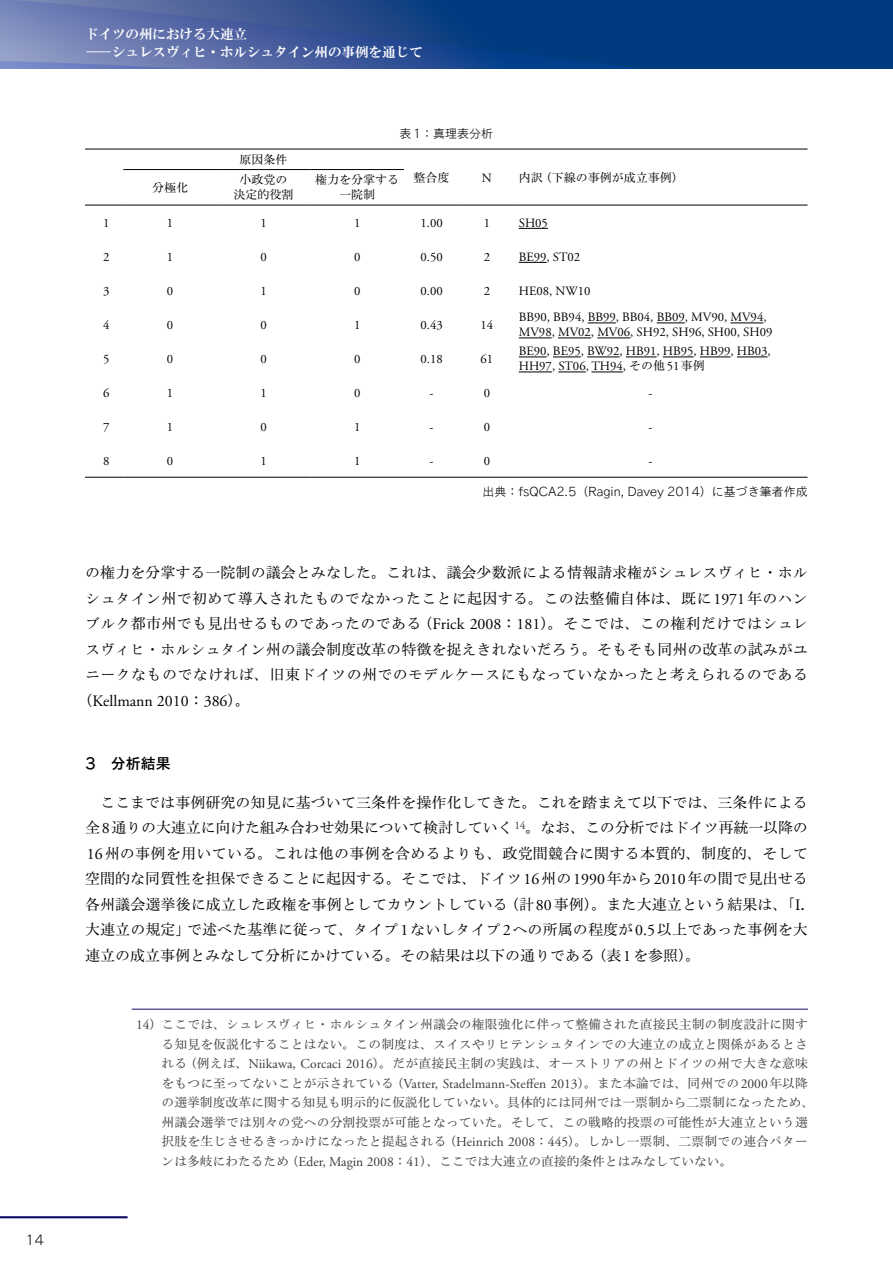
<style>
.page{position:relative;width:893px;height:1263px;background:#fff}
.page>*{position:absolute;margin:0;border:0;box-sizing:border-box;transform-origin:0 0}
.t1{font:15.9px "Adobe Garamond Pro";color:#000}
.t2{font:500 15px/25.5px "Ro H Min Kok Pro";letter-spacing:.005em;color:#000;text-align:justify}
.t3{font:15px "TB Go Std DB";color:#000}
.t4{font:13.5px/18px "Ro H Mincho Std XB";color:#fff}
.t5{font:13.5px "TB Go Std SL";color:#000}
.t6{font:500 12.75px/19.5px "Ro H Min Kok Pro";letter-spacing:.015em;color:#3e3a39}
.t7{font:12.75px/15px "Adobe Garamond Pro";color:#000}
.t8{font:12px "TB Go Std SL";color:#000}
.t9{font:500 12px/15px "Ro H Min Kok Pro";color:#000;text-align:center}
.s1{font-family:"Ro H Min Kok Pro";font-weight:500;font-size:12px}
.s2{font-family:"Adobe Garamond Pro";font-weight:400;font-size:15.9px}
.s3{font-family:"Ro H Min Kok Pro";font-weight:500;font-size:15px}
.s4{font-family:"Adobe Garamond Pro";font-weight:400;font-size:13.5px}
</style>
<div class="page">
<svg style="left:0;top:0;width:893px;height:61px;background:#275090"></svg>
<svg style="left:0;top:61px;width:893px;height:7px;background:#2e5697"></svg>
<hr style="left:0;top:1216px;width:128px;height:2px;background:#100964">
<hr style="left:132px;top:1009px;width:676px;height:1px;background:#100964">
<hr style="left:85px;top:149px;width:38px;height:1px;background:#000">
<hr style="left:123px;top:149px;width:94px;height:1px;background:#000">
<hr style="left:217px;top:149px;width:93px;height:1px;background:#000">
<hr style="left:310px;top:149px;width:94px;height:1px;background:#000">
<hr style="left:404px;top:149px;width:55px;height:1px;background:#000">
<hr style="left:459px;top:149px;width:55px;height:1px;background:#000">
<hr style="left:514px;top:149px;width:293px;height:1px;background:#000">
<hr style="left:123px;top:169px;width:94px;height:1px;background:#000">
<hr style="left:217px;top:169px;width:93px;height:1px;background:#000">
<hr style="left:310px;top:169px;width:94px;height:1px;background:#000">
<hr style="left:85px;top:205px;width:38px;height:1px;background:#000">
<hr style="left:123px;top:205px;width:94px;height:1px;background:#000">
<hr style="left:217px;top:205px;width:93px;height:1px;background:#000">
<hr style="left:310px;top:205px;width:94px;height:1px;background:#000">
<hr style="left:404px;top:205px;width:55px;height:1px;background:#000">
<hr style="left:459px;top:205px;width:55px;height:1px;background:#000">
<hr style="left:514px;top:205px;width:293px;height:1px;background:#000">
<hr style="left:85px;top:477px;width:38px;height:1px;background:#000">
<hr style="left:123px;top:477px;width:94px;height:1px;background:#000">
<hr style="left:217px;top:477px;width:93px;height:1px;background:#000">
<hr style="left:310px;top:477px;width:94px;height:1px;background:#000">
<hr style="left:404px;top:477px;width:55px;height:1px;background:#000">
<hr style="left:459px;top:477px;width:55px;height:1px;background:#000">
<hr style="left:514px;top:477px;width:293px;height:1px;background:#000">
<svg style="left:519px;top:228px;width:29px;height:1px"></svg>
<svg style="left:519px;top:262px;width:28px;height:1px"></svg>
<svg style="left:588px;top:323px;width:28px;height:1px"></svg>
<svg style="left:657px;top:323px;width:28px;height:1px"></svg>
<hr style="left:730px;top:323px;width:33px;height:1px;background:#000">
<hr style="left:519px;top:338px;width:33px;height:1px;background:#000">
<hr style="left:558px;top:338px;width:33px;height:1px;background:#000">
<hr style="left:597px;top:338px;width:33px;height:1px;background:#000">
<svg style="left:519px;top:357px;width:28px;height:1px"></svg>
<svg style="left:553px;top:357px;width:28px;height:1px"></svg>
<hr style="left:587px;top:357px;width:32px;height:1px;background:#000">
<hr style="left:626px;top:357px;width:30px;height:1px;background:#000">
<hr style="left:663px;top:357px;width:30px;height:1px;background:#000">
<hr style="left:700px;top:357px;width:30px;height:1px;background:#000">
<hr style="left:737px;top:357px;width:30px;height:1px;background:#000">
<hr style="left:519px;top:372px;width:33px;height:1px;background:#000">
<svg style="left:558px;top:372px;width:28px;height:1px"></svg>
<hr style="left:591px;top:372px;width:32px;height:1px;background:#000">
<p class="t5" style="left:26px;top:1228px;width:20px">14</p>
<p class="t4" style="left:85px;top:25px;width:339px">ドイツの州における大連立　<br>―シュレスヴィヒ・ホルシュタイン州の事例を通じて</p>
<p class="t9" style="left:240px;top:153px;width:49px">原因条件</p>
<p class="t8" style="left:400px;top:123px;width:95px">表1：真理表分析</p>
<p class="t9" style="left:152px;top:181px;width:37px">分極化</p>
<p class="t9" style="left:234px;top:173px;width:61px">小政党の決定的役割</p>
<p class="t9" style="left:315px;top:173px;width:85px">権力を分掌する一院制</p>
<p class="t9" style="left:414px;top:170px;width:37px">整合度</p>
<p class="t7" style="left:482px;top:171px;width:11px">N</p>
<p class="t9" style="left:519px;top:170px;width:166px">内訳（下線の事例が成立事例）</p>
<p class="t7" style="left:103px;top:215px;width:8px">1</p>
<p class="t7" style="left:167px;top:215px;width:8px">1</p>
<p class="t7" style="left:260px;top:215px;width:8px">1</p>
<p class="t7" style="left:354px;top:215px;width:8px">1</p>
<p class="t7" style="left:420px;top:215px;width:24px">1.00</p>
<p class="t7" style="left:484px;top:215px;width:8px">1</p>
<p class="t7" style="left:519px;top:215px;width:31px">SH05</p>
<p class="t7" style="left:103px;top:250px;width:8px">2</p>
<p class="t7" style="left:167px;top:250px;width:8px">1</p>
<p class="t7" style="left:260px;top:250px;width:8px">0</p>
<p class="t7" style="left:354px;top:250px;width:8px">0</p>
<p class="t7" style="left:420px;top:250px;width:24px">0.50</p>
<p class="t7" style="left:484px;top:250px;width:8px">2</p>
<p class="t7" style="left:519px;top:250px;width:63px">BE99, ST02</p>
<p class="t7" style="left:103px;top:284px;width:8px">3</p>
<p class="t7" style="left:167px;top:284px;width:8px">0</p>
<p class="t7" style="left:260px;top:284px;width:8px">1</p>
<p class="t7" style="left:354px;top:284px;width:8px">0</p>
<p class="t7" style="left:420px;top:284px;width:24px">0.00</p>
<p class="t7" style="left:484px;top:284px;width:8px">2</p>
<p class="t7" style="left:519px;top:284px;width:73px">HE08, NW10</p>
<p class="t7" style="left:103px;top:318px;width:8px">4</p>
<p class="t7" style="left:167px;top:318px;width:8px">0</p>
<p class="t7" style="left:260px;top:318px;width:8px">0</p>
<p class="t7" style="left:354px;top:318px;width:8px">1</p>
<p class="t7" style="left:420px;top:318px;width:24px">0.43</p>
<p class="t7" style="left:480px;top:318px;width:14px">14</p>
<p class="t7" style="left:519px;top:310px;width:255px">BB90, BB94, BB99, BB04, BB09, MV90, MV94,<br>MV98, MV02, MV06, SH92, SH96, SH00, SH09</p>
<p class="t7" style="left:103px;top:352px;width:8px">5</p>
<p class="t7" style="left:167px;top:352px;width:8px">0</p>
<p class="t7" style="left:260px;top:352px;width:8px">0</p>
<p class="t7" style="left:354px;top:352px;width:8px">0</p>
<p class="t7" style="left:420px;top:352px;width:24px">0.18</p>
<p class="t7" style="left:480px;top:352px;width:14px">61</p>
<p class="t7" style="left:519px;top:344px;width:253px">BE90, BE95, BW92, HB91, HB95, HB99, HB03,<br>HH97, ST06, TH94, <span class="s1">その他</span>51<span class="s1">事例</span></p>
<p class="t7" style="left:103px;top:386px;width:8px">6</p>
<p class="t7" style="left:167px;top:386px;width:8px">1</p>
<p class="t7" style="left:260px;top:386px;width:8px">1</p>
<p class="t7" style="left:354px;top:386px;width:8px">0</p>
<p class="t7" style="left:430px;top:386px;width:6px">-</p>
<p class="t7" style="left:484px;top:386px;width:8px">0</p>
<p class="t7" style="left:648px;top:386px;width:6px">-</p>
<p class="t7" style="left:103px;top:420px;width:8px">7</p>
<p class="t7" style="left:167px;top:420px;width:8px">1</p>
<p class="t7" style="left:260px;top:420px;width:8px">0</p>
<p class="t7" style="left:354px;top:420px;width:8px">1</p>
<p class="t7" style="left:430px;top:420px;width:6px">-</p>
<p class="t7" style="left:484px;top:420px;width:8px">0</p>
<p class="t7" style="left:648px;top:420px;width:6px">-</p>
<p class="t7" style="left:103px;top:454px;width:8px">8</p>
<p class="t7" style="left:167px;top:454px;width:8px">0</p>
<p class="t7" style="left:260px;top:454px;width:8px">1</p>
<p class="t7" style="left:354px;top:454px;width:8px">1</p>
<p class="t7" style="left:430px;top:454px;width:6px">-</p>
<p class="t7" style="left:484px;top:454px;width:8px">0</p>
<p class="t7" style="left:648px;top:454px;width:6px">-</p>
<p class="t8" style="left:482px;top:482px;width:327px">出典：fsQCA2.5（Ragin, Davey 2014）に基づき筆者作成</p>
<p class="t2" style="left:85px;top:561px;width:724px">の権力を分掌する一院制の議会とみなした。これは、議会少数派による情報請求権がシュレスヴィヒ・ホルシュタイン州で初めて導入されたものでなかったことに起因する。この法整備自体は、既に<span class="s2">1971</span>年のハンブルク都市州でも見出せるものであったのである（<span class="s2">Frick 2008</span>：<span class="s2">181</span>）。そこでは、この権利だけではシュレスヴィヒ・ホルシュタイン州の議会制度改革の特徴を捉えきれないだろう。そもそも同州の改革の試みがユニークなものでなければ、旧東ドイツの州でのモデルケースにもなっていなかったと考えられるのである</p>
<p class="t1" style="left:78px;top:691px;width:174px"><span class="s3">（</span>Kellmann 2010<span class="s3">：</span>386<span class="s3">）。</span></p>
<p class="t3" style="left:85px;top:750px;width:87px">3　分析結果</p>
<p class="t2" style="left:85px;top:790px;width:732px;text-align:left;text-indent:15px">ここまでは事例研究の知見に基づいて三条件を操作化してきた。これを踏まえて以下では、三条件による全<span class="s2">8</span>通りの大連立に向けた組み合わせ効果について検討していく <sup>14</sup>。なお、この分析ではドイツ再統一以降の<span class="s2">16</span>州の事例を用いている。これは他の事例を含めるよりも、政党間競合に関する本質的、制度的、そして空間的な同質性を担保できることに起因する。そこでは、ドイツ<span class="s2">16</span>州の<span class="s2">1990</span>年から<span class="s2">2010</span>年の間で見出せる各州議会選挙後に成立した政権を事例としてカウントしている（計<span class="s2">80</span>事例）。また大連立という結果は、「<span class="s2">I</span>．大連立の規定」で述べた基準に従って、タイプ<span class="s2">1</span>ないしタイプ<span class="s2">2</span>への所属の程度が<span class="s2">0.5</span>以上であった事例を大連立の成立事例とみなして分析にかけている。その結果は以下の通りである（表<span class="s2">1</span>を参照）。</p>
<p class="t6" style="left:162px;top:1016px;width:654px;text-indent:-26px"><span class="s4">14</span>）ここでは、シュレスヴィヒ・ホルシュタイン州議会の権限強化に伴って整備された直接民主制の制度設計に関する知見を仮説化することはない。この制度は、スイスやリヒテンシュタインでの大連立の成立と関係があるとされる（例えば、<span class="s4">Niikawa, Corcaci 2016</span>）。だが直接民主制の実践は、オーストリアの州とドイツの州で大きな意味をもつに至ってないことが示されている（<span class="s4">Vatter, Stadelmann-Steffen 2013</span>）。また本論では、同州での<span class="s4">2000</span>年以降の選挙制度改革に関する知見も明示的に仮説化していない。具体的には同州では一票制から二票制になったため、州議会選挙では別々の党への分割投票が可能となっていた。そして、この戦略的投票の可能性が大連立という選択肢を生じさせるきっかけになったと提起される（<span class="s4">Heinrich 2008</span>：<span class="s4">445</span>）。しかし一票制、二票制での連合パターンは多岐にわたるため（<span class="s4">Eder, Magin 2008</span>：<span class="s4">41</span>）、ここでは大連立の直接的条件とはみなしていない。</p>
</div>
